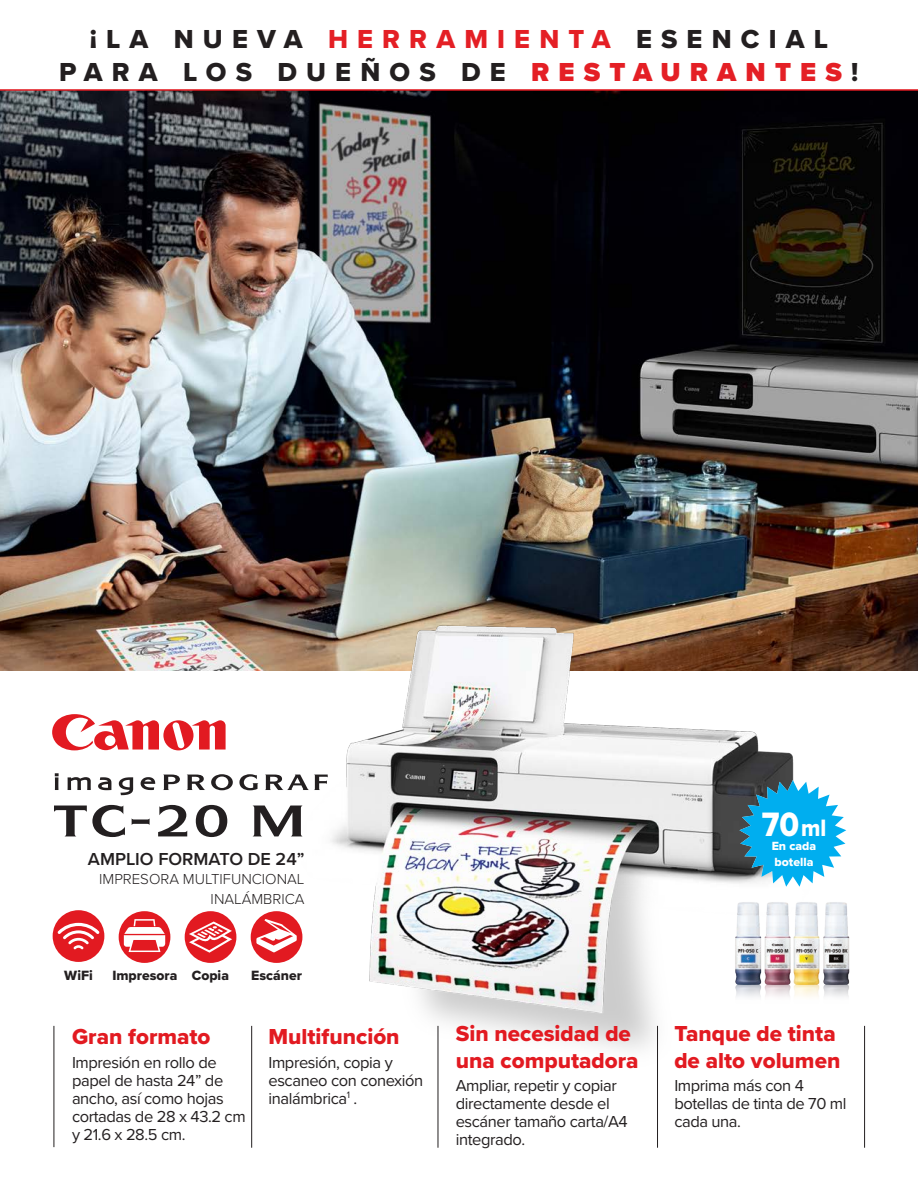
<style>
.page{position:relative;width:918px;height:1188px;background:#fff}
.page>*{position:absolute;margin:0;border:0;box-sizing:border-box;transform-origin:0 0}
.t1{font:35.1px "Proxima Nova Extrabld";color:#fff;scale:.9 1}
.t2{font:27px "Proxima Nova Extrabld";letter-spacing:.34em;color:#231f20}
.t3{font:22.5px/27.3px "Proxima Nova Extrabld";color:#e21a21}
.t4{font:600 18px "Proxima Nova";color:#231f20}
.t5{font:16.5px/18px "Proxima Nova";letter-spacing:-.025em;color:#231f20}
.t6{font:300 15px "Proxima Nova";color:#231f20}
.t7{font:13.95px "Proxima Nova Extrabld";color:#231f20}
.t8{font:12.3px "Proxima Nova Extrabld";color:#fff}
.s1{color:#e41f25}
.s2{font-family:"Proxima Nova";font-weight:900;color:#e41f25}
.s3{font-size:24.6px}
</style>
<div class="page">
<img style="left:0;top:91px;width:918px;height:579px">
<img style="left:301px;top:591px;width:529px;height:528px">
<svg style="left:52px;top:714px;width:174px;height:36px"></svg>
<hr style="left:0;top:89px;width:918px;height:2px;background:#e21a21">
<div style="left:119px;top:911px;width:51px;height:52px;background:#e21a21;border-radius:50%"></div>
<svg style="left:124px;top:919px;width:41px;height:33px"></svg>
<div style="left:53px;top:910px;width:51px;height:52px;background:#e21a21;border-radius:50%"></div>
<svg style="left:58px;top:923px;width:41px;height:26px"></svg>
<div style="left:185px;top:911px;width:51px;height:52px;background:#e21a21;border-radius:50%"></div>
<svg style="left:189px;top:922px;width:43px;height:31px"></svg>
<div style="left:251px;top:911px;width:51px;height:52px;background:#e21a21;border-radius:50%"></div>
<svg style="left:256px;top:919px;width:41px;height:33px"></svg>
<svg style="left:54px;top:805px;width:71px;height:32px"></svg>
<svg style="left:132px;top:818px;width:18px;height:7px"></svg>
<svg style="left:158px;top:805px;width:29px;height:31px"></svg>
<svg style="left:196px;top:805px;width:31px;height:32px"></svg>
<svg style="left:253px;top:806px;width:50px;height:30px"></svg>
<svg style="left:163px;top:775px;width:17px;height:15px"></svg>
<svg style="left:187px;top:775px;width:18px;height:15px"></svg>
<svg style="left:211px;top:774px;width:22px;height:16px"></svg>
<svg style="left:239px;top:774px;width:20px;height:16px"></svg>
<svg style="left:265px;top:775px;width:63px;height:15px"></svg>
<svg style="left:55px;top:773px;width:4px;height:17px"></svg>
<svg style="left:68px;top:777px;width:23px;height:13px"></svg>
<svg style="left:98px;top:777px;width:13px;height:13px"></svg>
<svg style="left:119px;top:777px;width:14px;height:18px"></svg>
<svg style="left:141px;top:777px;width:14px;height:13px"></svg>
<hr style="left:251px;top:1026px;width:1px;height:122px;background:#231f20">
<hr style="left:54px;top:1026px;width:1px;height:121px;background:#231f20">
<hr style="left:438px;top:1026px;width:1px;height:122px;background:#231f20">
<hr style="left:657px;top:1026px;width:1px;height:122px;background:#231f20">
<hr style="left:864px;top:1026px;width:1px;height:122px;background:#231f20">
<img style="left:729px;top:895px;width:121px;height:136px">
<svg style="left:739px;top:780px;width:107px;height:107px"></svg>
<p class="t2" style="left:90px;top:19px;width:740px">¡LA NUEVA <span class="s1">HERRAMIENTA</span> ESENCIAL</p>
<p class="t2" style="left:59px;top:52px;width:801px">PARA LOS DUEÑOS DE <span class="s2">RESTAURANTES</span>!</p>
<p class="t4" style="left:88px;top:845px;width:218px">AMPLIO FORMATO DE 24”</p>
<p class="t6" style="left:99px;top:868px;width:207px">IMPRESORA MULTIFUNCIONAL</p>
<p class="t6" style="left:211px;top:888px;width:95px">INALÁMBRICA</p>
<p class="t7" style="left:64px;top:965px;width:30px">WiFi</p>
<p class="t7" style="left:112px;top:965px;width:66px">Impresora</p>
<p class="t7" style="left:192px;top:965px;width:39px">Copia</p>
<p class="t7" style="left:251px;top:965px;width:52px">Escáner</p>
<p class="t3" style="left:72px;top:1023px;width:140px">Gran formato</p>
<p class="t5" style="left:72px;top:1052px;width:175px">Impresión en rollo de papel de hasta 24” de ancho, así como hojas cortadas de 28 x 43.2 cm y 21.6 x 28.5 cm.</p>
<p class="t3" style="left:268px;top:1023px;width:133px">Multifunción</p>
<p class="t5" style="left:268px;top:1052px;width:156px">Impresión, copia y escaneo con conexión inalámbrica<sup>1</sup> .</p>
<p class="t3" style="left:456px;top:1019px;width:184px">Sin necesidad de una computadora</p>
<p class="t5" style="left:456px;top:1076px;width:173px">Ampliar, repetir y copiar directamente desde el escáner tamaño carta/A4 integrado.</p>
<p class="t1" style="left:762px;top:798px;width:73px">70<span class="s3">ml</span></p>
<p class="t8" style="left:772px;top:837px;width:46px">En cada</p>
<p class="t8" style="left:775px;top:853px;width:40px">botella</p>
<p class="t3" style="left:674px;top:1019px;width:168px">Tanque de tinta de alto volumen</p>
<p class="t5" style="left:674px;top:1076px;width:174px">Imprima más con 4 botellas de tinta de 70 ml cada una.</p>
</div>
